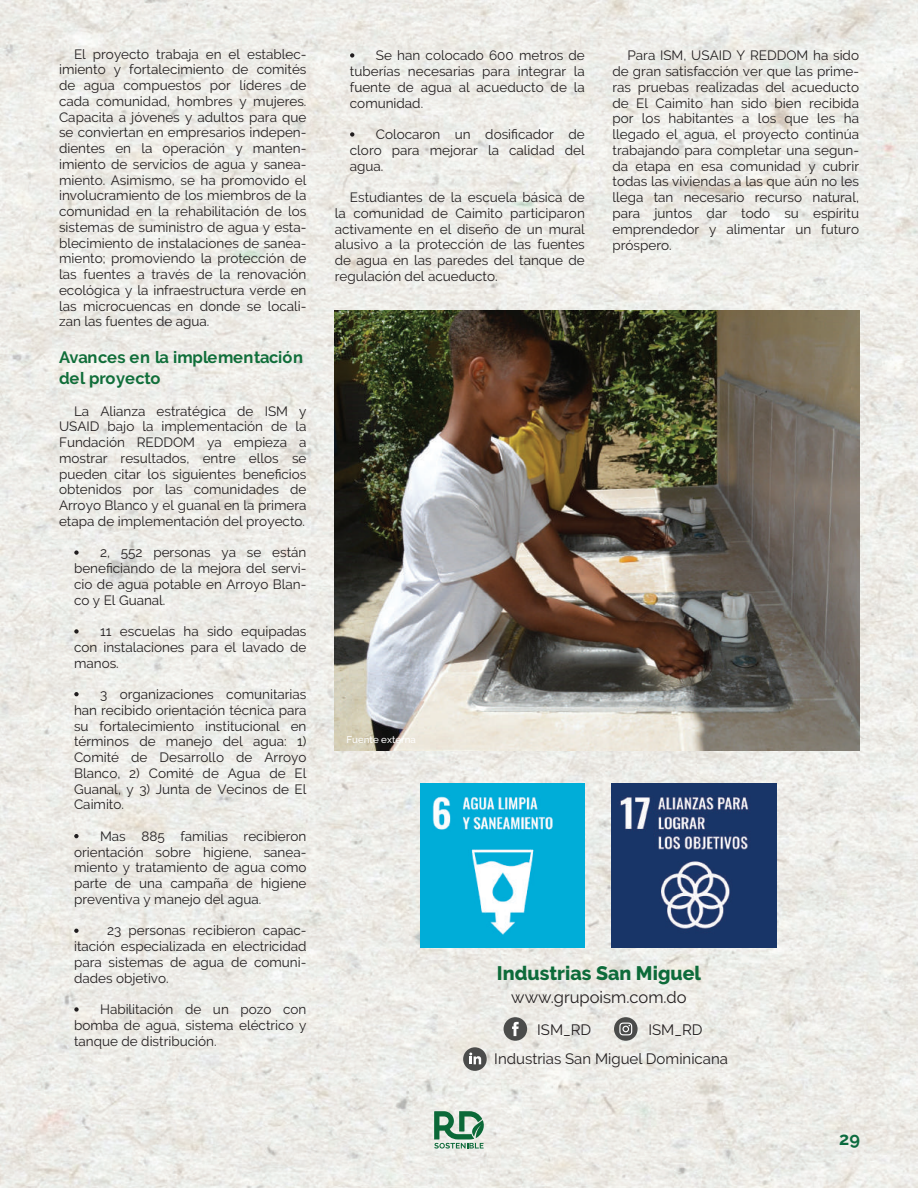
<style>
.page{position:relative;width:918px;height:1188px;background:#fff}
.page>*{position:absolute;margin:0;border:0;box-sizing:border-box;transform-origin:0 0}
.t1{font:800 19.5px "Raleway";color:#0d6b3a}
.t2{font:700 18px "Raleway";color:#0c6b3f}
.t3{font:700 16.5px/21px "Raleway";letter-spacing:-.005em;color:#106e3a}
.t4{font:16.5px "Raleway";color:#231f20}
.t5{font:15px/29px "Raleway";color:#231f20}
.t6{font:13.5px/15.8px "Raleway";color:#231f20;text-align:justify}
.t7{font:500 9.75px "Raleway";color:#fff}
</style>
<div class="page">
<img style="left:0;top:0;width:918px;height:1188px">
<img style="left:420px;top:783px;width:165px;height:165px">
<img style="left:612px;top:783px;width:164px;height:165px">
<img style="left:335px;top:311px;width:524px;height:439px">
<svg style="left:74px;top:1007px;width:5px;height:5px"></svg>
<svg style="left:74px;top:550px;width:5px;height:5px"></svg>
<svg style="left:350px;top:53px;width:4px;height:5px"></svg>
<svg style="left:350px;top:132px;width:4px;height:5px"></svg>
<svg style="left:74px;top:629px;width:5px;height:5px"></svg>
<svg style="left:74px;top:834px;width:5px;height:4px"></svg>
<svg style="left:74px;top:929px;width:5px;height:4px"></svg>
<svg style="left:74px;top:692px;width:5px;height:4px"></svg>
<svg style="left:434px;top:1111px;width:52px;height:38px"></svg>
<div style="left:463px;top:1047px;width:24px;height:24px;background:#4b4c4b;border-radius:50%"></div>
<svg style="left:469px;top:1053px;width:12px;height:11px"></svg>
<div style="left:504px;top:1017px;width:23px;height:24px;background:#4b4c4b;border-radius:50%"></div>
<svg style="left:512px;top:1022px;width:7px;height:14px"></svg>
<svg style="left:614px;top:1017px;width:24px;height:24px"></svg>
<svg style="left:619px;top:1023px;width:13px;height:12px"></svg>
<p class="t6" style="left:59px;top:46px;width:249px;text-indent:15px">El proyecto trabaja en el establec&shy;imiento y fortalecimiento de comités de agua compuestos por líderes de cada comunidad, hombres y mujeres.<br>Capacita a jóvenes y adultos para que se conviertan en empresarios indepen&shy;dientes en la operación y manten&shy;imiento de servicios de agua y sanea&shy;miento. Asimismo, se ha promovido el involucramiento de los miembros de la comunidad en la rehabilitación de los sistemas de suministro de agua y esta&shy;blecimiento de instalaciones de sanea&shy;miento; promoviendo la protección de las fuentes a través de la renovación ecológica y la infraestructura verde en las microcuencas en donde se locali&shy;zan las fuentes de agua.</p>
<p class="t3" style="left:59px;top:347px;width:245px">Avances en la implementación del proyecto</p>
<p class="t6" style="left:59px;top:403px;width:249px;text-indent:15px">La Alianza estratégica de ISM y USAID bajo la implementación de la Fundación REDDOM ya empieza a mostrar resultados, entre ellos se pueden citar los siguientes beneficios obtenidos por las comunidades de Arroyo Blanco y el guanal en la primera etapa de implementación del proyecto.</p>
<p class="t6" style="left:74px;top:545px;width:234px">• 2, 552 personas ya se están beneficiando de la mejora del servi&shy;cio de agua potable en Arroyo Blan&shy;co y El Guanal.</p>
<p class="t6" style="left:74px;top:623px;width:234px">• 11 escuelas ha sido equipadas con instalaciones para el lavado de manos.</p>
<p class="t6" style="left:74px;top:686px;width:234px">• 3 organizaciones comunitarias han recibido orientación técnica para su fortalecimiento institucional en términos de manejo del agua: 1)<br>Comité de Desarrollo de Arroyo Blanco, 2) Comité de Agua de El Guanal, y 3) Junta de Vecinos de El Caimito.</p>
<p class="t6" style="left:74px;top:828px;width:234px">• Mas 885 familias recibieron orientación sobre higiene, sanea&shy;miento y tratamiento de agua como parte de una campaña de higiene preventiva y manejo del agua.</p>
<p class="t6" style="left:74px;top:923px;width:234px">• 23 personas recibieron capac&shy;itación especializada en electricidad para sistemas de agua de comuni&shy;dades objetivo.</p>
<p class="t6" style="left:74px;top:1001px;width:234px">• Habilitación de un pozo con bomba de agua, sistema eléctrico y tanque de distribución.</p>
<p class="t6" style="left:350px;top:48px;width:236px">• Se han colocado 600 metros de tuberías necesarias para integrar la fuente de agua al acueducto de la comunidad.</p>
<p class="t6" style="left:350px;top:126px;width:236px">• Colocaron un dosificador de cloro para mejorar la calidad del agua.</p>
<p class="t6" style="left:335px;top:190px;width:251px;text-indent:15px">Estudiantes de la escuela básica de la comunidad de Caimito participaron activamente en el diseño de un mural alusivo a la protección de las fuentes de agua en las paredes del tanque de regulación del acueducto.</p>
<p class="t6" style="left:613px;top:48px;width:248px;text-indent:15px">Para ISM, USAID Y REDDOM ha sido de gran satisfacción ver que las prime&shy;ras pruebas realizadas del acueducto de El Caimito han sido bien recibida por los habitantes a los que les ha llegado el agua, el proyecto continúa trabajando para completar una segun&shy;da etapa en esa comunidad y cubrir todas las viviendas a las que aún no les llega tan necesario recurso natural, para juntos dar todo su espíritu emprendedor y alimentar un futuro próspero.</p>
<p class="t7" style="left:347px;top:734px;width:71px">Fuente externa</p>
<h1 class="t1" style="left:497px;top:963px;width:206px">Industrias San Miguel</h1>
<p class="t4" style="left:511px;top:988px;width:177px">www.grupoism.com.do</p>
<p class="t5" style="left:537px;top:1015px;width:56px">ISM_RD</p>
<p class="t5" style="left:494px;top:1015px;width:235px;text-indent:154px">ISM_RD<br>Industrias San Miguel Dominicana</p>
<h2 class="t2" style="left:839px;top:1128px;width:22px">29</h2>
</div>
